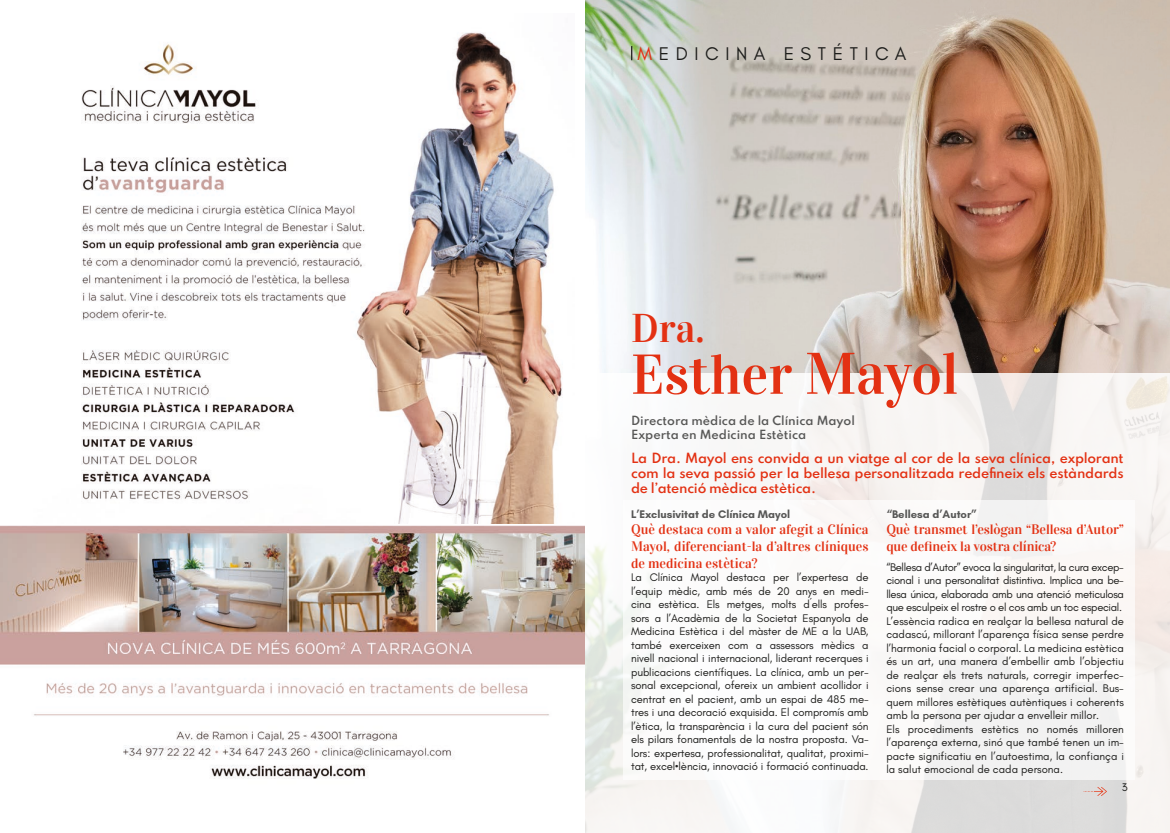
<style>
.page{position:relative;width:1170px;height:833px;background:#fff}
.page>*{position:absolute;margin:0;border:0;box-sizing:border-box;transform-origin:0 0}
.t1{font:56.25px "Vidaloka";color:#e33113}
.t2{font:40px "Vidaloka";color:#e33113}
.t3{font:18.75px "Glacial Indifference";letter-spacing:.35em;color:#1d1d1b}
.Texto_en_Castellano{font:13.75px/16.5px "Vidaloka";letter-spacing:-.01em;color:#e33113;text-align:justify}
.t4{font:600 12.5px/15px "Spartan";letter-spacing:-.02em;color:#e33113;text-align:justify}
.Texto_en_Castellano-2{font:11.25px/13.5px "Glacial Indifference";letter-spacing:-.01em;color:#1d1d1b;text-align:justify}
.t5{font:600 11.25px "Spartan";color:#575756}
.t6{font:700 11.25px "Glacial Indifference";color:#575756}
.s1{color:#e33113}
.s2{font-size:58.75px}
</style>
<div class="page">
<img style="left:585px;top:0;width:584px;height:373px">
<svg style="left:585px;top:373px;width:584px;height:460px;fill:#f8f5f3"></svg>
<div style="left:623px;top:500px;width:511px;height:280px;background:#fff"></div>
<img style="left:0;top:526px;width:585px;height:253px">
<img style="left:81px;top:32px;width:481px;height:491px">
<svg style="left:631px;top:46px;width:1px;height:14px"></svg>
<svg style="left:1083px;top:787px;width:23px;height:9px"></svg>
<p class="t3" style="left:637px;top:43px;width:270px"><span class="s1">M</span>EDICINA ESTÉTICA</p>
<p class="t2" style="left:631px;top:305px;width:75px">Dra.</p>
<p class="t1" style="left:631px;top:341px;width:329px">Esther <span class="s2">Mayol</span></p>
<p class="t5" style="left:631px;top:412px;width:225px">Directora mèdica de la Clínica Mayol</p>
<p class="t5" style="left:631px;top:426px;width:177px">Experta en Medicina Estètica</p>
<p class="t4" style="left:631px;top:450px;width:494px">La Dra. Mayol ens convida a un viatge al cor de la seva clínica, explorant com la seva passió per la bellesa personalitzada redefineix els estàndards de l’atenció mèdica estètica.</p>
<p class="t6" style="left:631px;top:507px;width:161px">L’Exclusivitat de Clínica Mayol</p>
<p class="Texto_en_Castellano" style="left:631px;top:521px;width:239px">Què destaca com a valor afegit a Clínica Mayol, diferenciant-la d’altres clíniques de medicina estètica?</p>
<p class="Texto_en_Castellano-2" style="left:631px;top:570px;width:239px">La Clínica Mayol destaca per l’expertesa de l’equip mèdic, amb més de 20 anys en medi&shy;cina estètica. Els metges, molts d´ells profes&shy;sors a l’Acadèmia de la Societat Espanyola de Medicina Estètica i del màster de ME a la UAB, també exerceixen com a assessors mèdics a</p>
<p class="Texto_en_Castellano-2" style="left:631px;top:651px;width:239px">nivell nacional i internacional, liderant recerques i publicacions científiques. La clínica, amb un per&shy;sonal excepcional, ofereix un ambient acollidor i centrat en el pacient, amb un espai de 485 me&shy;tres i una decoració exquisida. El compromís amb l’ètica, la transparència i la cura del pacient són els pilars fonamentals de la nostra proposta. Va&shy;lors: expertesa, professionalitat, qualitat, proximi&shy;tat, excel·lència, innovació i formació continuada.</p>
<p class="t6" style="left:886px;top:507px;width:92px">“Bellesa d’Autor”</p>
<p class="Texto_en_Castellano" style="left:886px;top:521px;width:239px">Què transmet l’eslògan “Bellesa d’Autor” que defineix la vostra clínica?</p>
<p class="Texto_en_Castellano-2" style="left:886px;top:560px;width:239px">“Bellesa d’Autor” evoca la singularitat, la cura excep&shy;cional i una personalitat distintiva. Implica una be&shy;llesa única, elaborada amb una atenció meticulosa que esculpeix el rostre o el cos amb un toc especial.</p>
<p class="Texto_en_Castellano-2" style="left:886px;top:614px;width:239px">L’essència radica en realçar la bellesa natural de cadascú, millorant l’aparença física sense perdre l’harmonia facial o corporal. La medicina estètica és un art, una manera d’embellir amb l’objectiu de realçar els trets naturals, corregir imperfec&shy;cions sense crear una aparença artificial. Bus&shy;quem millores estètiques autèntiques i coherents amb la persona per ajudar a envelleir millor.</p>
<p class="Texto_en_Castellano-2" style="left:886px;top:722px;width:239px">Els procediments estètics no només milloren l’aparença externa, sinó que també tenen un im&shy;pacte significatiu en l’autoestima, la confiança i la salut emocional de cada persona.</p>
<p class="Texto_en_Castellano-2" style="left:1121px;top:780px;width:7px">3</p>
</div>
